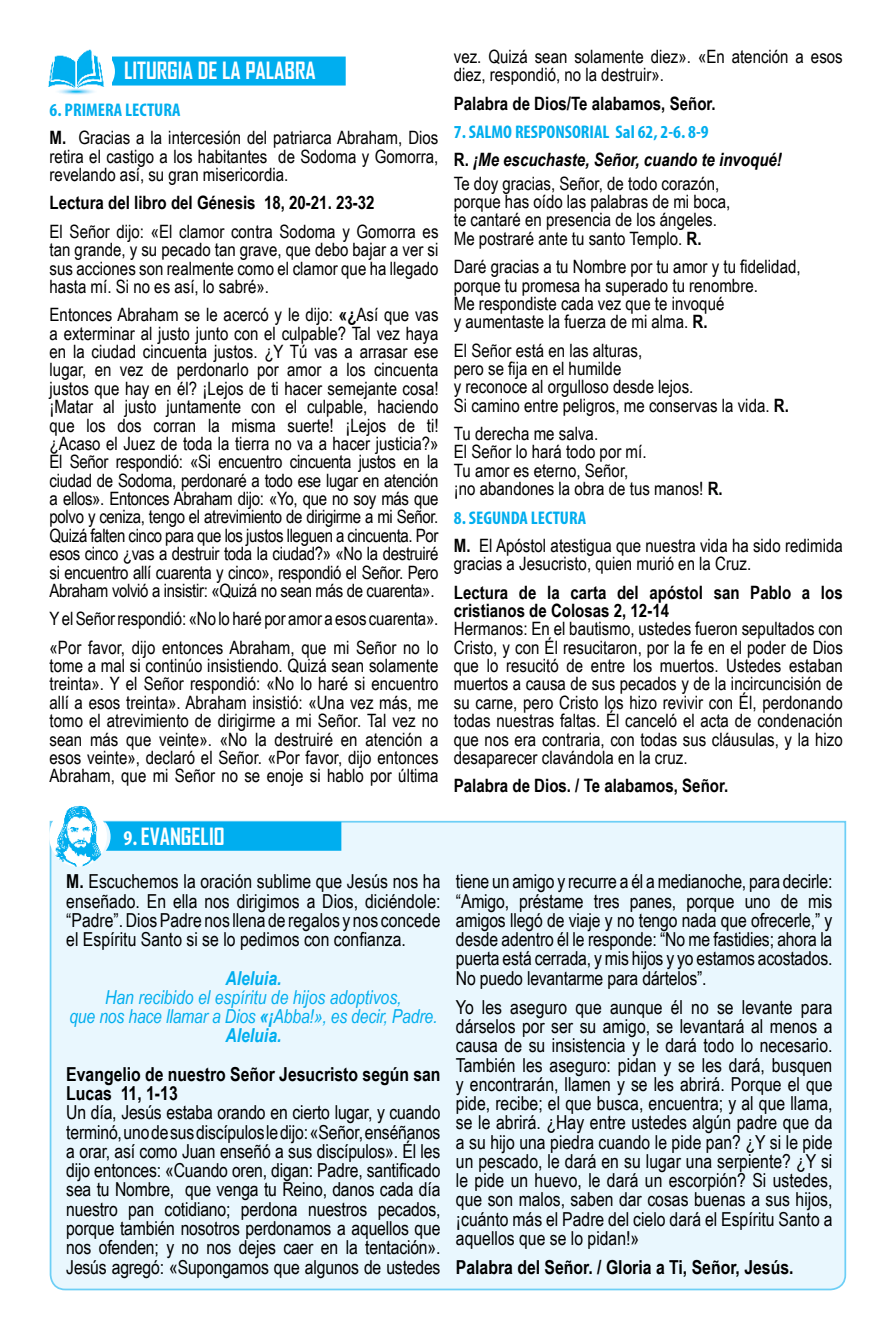
<style>
.page{position:relative;width:893px;height:1340px;background:#fff}
.page>*{position:absolute;margin:0;border:0;box-sizing:border-box;transform-origin:0 0}
.t1{font:700 22.75px "Agency FB";color:#fff}
.t2{font:19.25px/19.2px "Arial Narrow";letter-spacing:-.005em;color:#000;text-align:justify}
.t3{font:700 19.25px/19.2px "Arial Narrow";color:#000}
.t4{font:italic 19.25px/19.2px "Arial Narrow";color:#00aeef;text-align:center}
.t5{font:italic 700 19.25px "Arial Narrow";color:#00aeef}
.t6{font:18.38px/18.4px "Arial Narrow";color:#000}
.t7{font:700 18.38px/18.4px "Arial Narrow";color:#000}
.t8{font:italic 700 18.38px/23.3px "Arial Narrow";color:#000}
.t9{font:700 condensed 18.38px "Myriad Pro";color:#00aeef}
.s1{font-weight:700}
.s2{font-family:"Myriad Pro";font-stretch:condensed;font-size:21px}
.s3{font-style:normal}
.s4{font-weight:400;font-style:normal}
</style>
<div class="page">
<div style="left:49px;top:820px;width:798px;height:471px;background:#e9f7fe"></div>
<div style="left:107px;top:821px;width:234px;height:29px;background:#00aeef"></div>
<img style="left:49px;top:805px;width:58px;height:61px">
<div style="left:112px;top:57px;width:234px;height:28px;background:#00aeef"></div>
<img style="left:48px;top:49px;width:57px;height:46px">
<p class="t1" style="left:124px;top:57px;width:193px">LITURGIA DE LA PALABRA</p>
<p class="t9" style="left:50px;top:98px;width:132px">6. PRIMERA LECTURA</p>
<p class="t6" style="left:50px;top:128px;width:390px;text-align:justify"><span class="s1">M.</span> Gracias a la intercesión del patriarca Abraham, Dios retira el castigo a los habitantes de Sodoma y Gomorra, revelando así, su gran misericordia.</p>
<p class="t7" style="left:50px;top:193px;width:326px">Lectura del libro del Génesis 18, 20-21. 23-32</p>
<p class="t6" style="left:50px;top:221px;width:390px;text-align:justify">El Señor dijo: «El clamor contra Sodoma y Gomorra es tan grande, y su pecado tan grave, que debo bajar a ver si sus acciones son realmente como el clamor que ha llegado hasta mí. Si no es así, lo sabré».</p>
<p class="t6" style="left:50px;top:305px;width:390px;text-align:justify">Entonces Abraham se le acercó y le dijo: <span class="s1">«¿</span>Así que vas a exterminar al justo junto con el culpable? Tal vez haya en la ciudad cincuenta justos. ¿Y Tú vas a arrasar ese lugar, en vez de perdonarlo por amor a los cincuenta justos que hay en él? ¡Lejos de ti hacer semejante cosa! ¡Matar al justo juntamente con el culpable, haciendo que los dos corran la misma suerte! ¡Lejos de ti! ¿Acaso el Juez de toda la tierra no va a hacer justicia?» El Señor respondió: «Si encuentro cincuenta justos en la ciudad de Sodoma, perdonaré a todo ese lugar en atención a ellos». Entonces Abraham dijo: «Yo, que no soy más que polvo y ceniza, tengo el atrevimiento de dirigirme a mi Señor.<br>Quizá falten cinco para que los justos lleguen a cincuenta. Por esos cinco ¿vas a destruir toda la ciudad?» «No la destruiré si encuentro allí cuarenta y cinco», respondió el Señor. Pero Abraham volvió a insistir: «Quizá no sean más de cuarenta».</p>
<p class="t6" style="left:50px;top:604px;width:390px;line-height:28.3px">Y el Señor respondió: «No lo haré por amor a esos cuarenta». «Por favor, dijo entonces Abraham, que mi Señor no lo</p>
<p class="t6" style="left:50px;top:655px;width:390px;text-align:justify">tome a mal si continúo insistiendo. Quizá sean solamente treinta». Y el Señor respondió: «No lo haré si encuentro allí a esos treinta». Abraham insistió: «Una vez más, me tomo el atrevimiento de dirigirme a mi Señor. Tal vez no sean más que veinte». «No la destruiré en atención a esos veinte», declaró el Señor. «Por favor, dijo entonces Abraham, que mi Señor no se enoje si hablo por última</p>
<p class="t1" style="left:124px;top:822px;width:103px"><span class="s2">9.</span> EVANGELIO</p>
<p class="t2" style="left:66px;top:871px;width:376px"><span class="s1">M.</span> Escuchemos la oración sublime que Jesús nos ha enseñado. En ella nos dirigimos a Dios, diciéndole: “Padre”. Dios Padre nos llena de regalos y nos concede el Espíritu Santo si se lo pedimos con confianza.</p>
<p class="t5" style="left:225px;top:963px;width:58px">Aleluia.</p>
<p class="t4" style="left:69px;top:987px;width:369px">Han recibido el espíritu de hijos adoptivos,<br>que nos hace llamar a Dios <span class="s1">«¡</span>Abba!», es decir, Padre.<br><span class="s1">Aleluia.</span></p>
<p class="t3" style="left:66px;top:1063px;width:376px">Evangelio de nuestro Señor Jesucristo según san<br>Lucas 11, 1-13</p>
<p class="t2" style="left:66px;top:1102px;width:376px">Un día, Jesús estaba orando en cierto lugar, y cuando terminó, uno de sus discípulos le dijo: «Señor, enséñanos a orar, así como Juan enseñó a sus discípulos». Él les dijo entonces: «Cuando oren, digan: Padre, santificado sea tu Nombre, que venga tu Reino, danos cada día nuestro pan cotidiano; perdona nuestros pecados, porque también nosotros perdonamos a aquellos que nos ofenden; y no nos dejes caer en la tentación».<br>Jesús agregó: «Supongamos que algunos de ustedes</p>
<p class="t6" style="left:454px;top:47px;width:390px">vez. Quizá sean solamente diez». «En atención a esos diez, respondió, no la destruir».</p>
<p class="t7" style="left:454px;top:93px;width:263px">Palabra de Dios/Te alabamos, Señor.</p>
<p class="t9" style="left:454px;top:120px;width:256px">7. SALMO RESPONSORIAL Sal 62, 2-6. 8-9</p>
<p class="t8" style="left:454px;top:147px;width:330px"><span class="s3">R.</span> ¡Me escuchaste, Señor, cuando te invoqué!<br><span class="s4">Te doy gracias, Señor, de todo corazón,</span></p>
<p class="t6" style="left:454px;top:192px;width:278px">porque has oído las palabras de mi boca, te cantaré en presencia de los ángeles.<br>Me postraré ante tu santo Templo. <span class="s1">R.</span></p>
<p class="t6" style="left:454px;top:257px;width:348px">Daré gracias a tu Nombre por tu amor y tu fidelidad, porque tu promesa ha superado tu renombre.<br>Me respondiste cada vez que te invoqué<br>y aumentaste la fuerza de mi alma. <span class="s1">R.</span></p>
<p class="t6" style="left:454px;top:340px;width:337px">El Señor está en las alturas,<br>pero se fija en el humilde<br>y reconoce al orgulloso desde lejos.<br>Si camino entre peligros, me conservas la vida. <span class="s1">R.</span></p>
<p class="t6" style="left:454px;top:424px;width:270px">Tu derecha me salva.<br>El Señor lo hará todo por mí.<br>Tu amor es eterno, Señor,<br>¡no abandones la obra de tus manos! <span class="s1">R.</span></p>
<p class="t9" style="left:454px;top:506px;width:134px">8. SEGUNDA LECTURA</p>
<p class="t6" style="left:454px;top:535px;width:390px"><span class="s1">M.</span> El Apóstol atestigua que nuestra vida ha sido redimida gracias a Jesucristo, quien murió en la Cruz.</p>
<p class="t7" style="left:454px;top:582px;width:390px">Lectura de la carta del apóstol san Pablo a los cristianos de Colosas 2, 12-14</p>
<p class="t6" style="left:454px;top:619px;width:390px;text-align:justify">Hermanos: En el bautismo, ustedes fueron sepultados con Cristo, y con Él resucitaron, por la fe en el poder de Dios que lo resucitó de entre los muertos. Ustedes estaban muertos a causa de sus pecados y de la incircuncisión de su carne, pero Cristo los hizo revivir con Él, perdonando todas nuestras faltas. Él canceló el acta de condenación que nos era contraria, con todas sus cláusulas, y la hizo desaparecer clavándola en la cruz.</p>
<p class="t7" style="left:454px;top:775px;width:276px">Palabra de Dios. / Te alabamos, Señor.</p>
<p class="t2" style="left:456px;top:871px;width:378px">tiene un amigo y recurre a él a medianoche, para decirle: “Amigo, préstame tres panes, porque uno de mis amigos llegó de viaje y no tengo nada que ofrecerle,” y desde adentro él le responde: “No me fastidies; ahora la puerta está cerrada, y mis hijos y yo estamos acostados.<br>No puedo levantarme para dártelos”.</p>
<p class="t2" style="left:456px;top:996px;width:378px">Yo les aseguro que aunque él no se levante para dárselos por ser su amigo, se levantará al menos a causa de su insistencia y le dará todo lo necesario.<br>También les aseguro: pidan y se les dará, busquen y encontrarán, llamen y se les abrirá. Porque el que pide, recibe; el que busca, encuentra; y al que llama, se le abrirá. ¿Hay entre ustedes algún padre que da a su hijo una piedra cuando le pide pan? ¿Y si le pide un pescado, le dará en su lugar una serpiente? ¿Y si le pide un huevo, le dará un escorpión? Si ustedes, que son malos, saben dar cosas buenas a sus hijos, ¡cuánto más el Padre del cielo dará el Espíritu Santo a aquellos que se lo pidan!»</p>
<p class="t3" style="left:456px;top:1256px;width:339px">Palabra del Señor. / Gloria a Ti, Señor, Jesús.</p>
</div>
